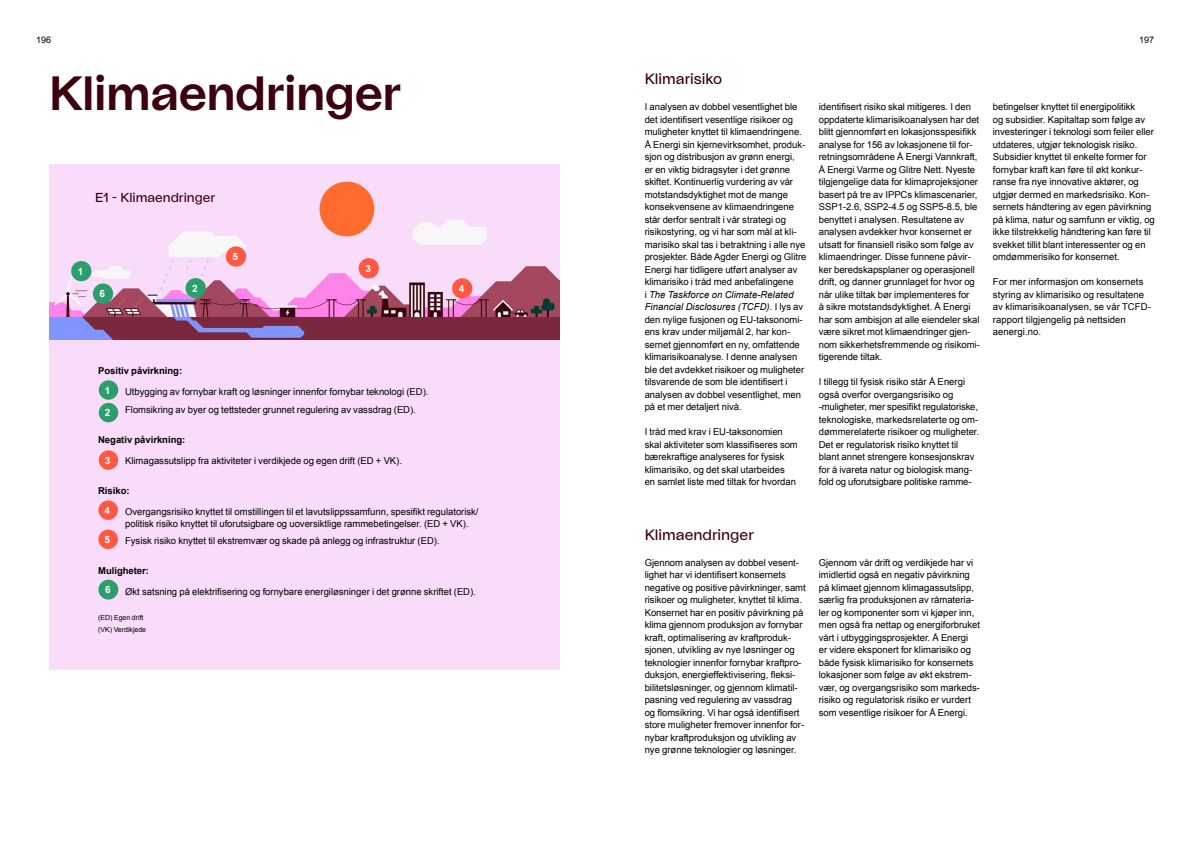
<style>
.page{position:relative;width:1191px;height:842px;background:#fff}
.page>*{position:absolute;margin:0;border:0;box-sizing:border-box;transform-origin:0 0}
.t1{font:500 48px "Energi Grotesk";letter-spacing:-.01em;color:#3c000f}
.t2{font:15px "Energi Grotesk";color:#3c000f}
.t3{font:13px "Energi Grotesk";color:#3c000f}
.t4{font:700 10px "Arial";color:#fff}
.t5{font:9.5px/12.5px "Arial";letter-spacing:-.005em;color:#000}
.t6{font:700 9.5px "Arial";letter-spacing:-.005em;color:#000}
.t7{font:9px "Arial";color:#000}
.t8{font:7px/12px "Arial";letter-spacing:-.005em;color:#000}
.s1{font-style:italic}
</style>
<div class="page">
<img style="left:49px;top:164px;width:510px;height:176px">
<div style="left:49px;top:340px;width:510px;height:330px;background:#f9dcf9"></div>
<div style="left:71px;top:261px;width:20px;height:20px;background:#2b9e6c;border-radius:50%"></div>
<div style="left:93px;top:283px;width:20px;height:21px;background:#2b9e6c;border-radius:50%"></div>
<div style="left:186px;top:278px;width:20px;height:20px;background:#2b9e6c;border-radius:50%"></div>
<div style="left:226px;top:246px;width:20px;height:21px;background:#ff5943;border-radius:50%"></div>
<div style="left:359px;top:258px;width:20px;height:20px;background:#ff5943;border-radius:50%"></div>
<div style="left:99px;top:380px;width:19px;height:20px;background:#2b9e6c;border-radius:50%"></div>
<div style="left:98px;top:580px;width:20px;height:20px;background:#2b9e6c;border-radius:50%"></div>
<div style="left:99px;top:403px;width:19px;height:19px;background:#2b9e6c;border-radius:50%"></div>
<div style="left:98px;top:530px;width:20px;height:19px;background:#ff5943;border-radius:50%"></div>
<div style="left:99px;top:450px;width:19px;height:20px;background:#ff5943;border-radius:50%"></div>
<div style="left:98px;top:500px;width:20px;height:20px;background:#ff5943;border-radius:50%"></div>
<div style="left:452px;top:278px;width:20px;height:20px;background:#ff5943;border-radius:50%"></div>
<p class="t7" style="left:36px;top:33px;width:17px">196</p>
<p class="t7" style="left:1139px;top:33px;width:17px">197</p>
<h1 class="t1" style="left:49px;top:62px;width:353px">Klimaendringer</h1>
<h2 class="t2" style="left:644px;top:69px;width:79px">Klimarisiko</h2>
<p class="t5" style="left:819px;top:101px;width:162px">identifisert risiko skal mitigeres. I den oppdaterte klimarisikoanalysen har det blitt gjennomført en lokasjonsspesifikk analyse for 156 av lokasjonene til for&shy;retningsområdene Å Energi Vannkraft, Å Energi Varme og Glitre Nett. Nyeste tilgjengelige data for klimaprojeksjoner basert på tre av IPPCs klimascenarier, SSP1-2.6, SSP2-4.5 og SSP5-8.5, ble benyttet i analysen. Resultatene av analysen avdekker hvor konsernet er utsatt for finansiell risiko som følge av klimaendringer. Disse funnene påvir&shy;ker beredskapsplaner og operasjonell drift, og danner grunnlaget for hvor og når ulike tiltak bør implementeres for<br>å sikre motstandsdyktighet. Å Energi har som ambisjon at alle eiendeler skal være sikret mot klimaendringer gjen&shy;nom sikkerhetsfremmende og risikomi&shy;tigerende tiltak.</p>
<p class="t5" style="left:819px;top:376px;width:162px">I tillegg til fysisk risiko står Å Energi også overfor overgangsrisiko og -muligheter, mer spesifikt regulatoriske, teknologiske, markedsrelaterte og om&shy;dømmerelaterte risikoer og muligheter.<br>Det er regulatorisk risiko knyttet til blant annet strengere konsesjonskrav for å ivareta natur og biologisk mang&shy;fold og uforutsigbare politiske ramme-</p>
<p class="t5" style="left:644px;top:101px;width:163px">I analysen av dobbel vesentlighet ble det identifisert vesentlige risikoer og muligheter knyttet til klimaendringene.<br>Å Energi sin kjernevirksomhet, produk&shy;sjon og distribusjon av grønn energi,<br>er en viktig bidragsyter i det grønne skiftet. Kontinuerlig vurdering av vår motstandsdyktighet mot de mange konsekvensene av klimaendringene står derfor sentralt i vår strategi og risikostyring, og vi har som mål at kli&shy;marisiko skal tas i betraktning i alle nye prosjekter. Både Agder Energi og Glitre Energi har tidligere utført analyser av klimarisiko i tråd med anbefalingene<br>i <span class="s1">The Taskforce on Climate-Related Financial Disclosures (TCFD)</span>. I lys av den nylige fusjonen og EU-taksonomi&shy;ens krav under miljømål 2, har kon&shy;sernet gjennomført en ny, omfattende klimarisikoanalyse. I denne analysen ble det avdekket risikoer og muligheter tilsvarende de som ble identifisert i analysen av dobbel vesentlighet, men på et mer detaljert nivå.</p>
<p class="t5" style="left:644px;top:426px;width:155px">I tråd med krav i EU-taksonomien skal aktiviteter som klassifiseres som bærekraftige analyseres for fysisk klimarisiko, og det skal utarbeides<br>en samlet liste med tiltak for hvordan</p>
<p class="t5" style="left:993px;top:101px;width:163px">betingelser knyttet til energipolitikk<br>og subsidier. Kapitaltap som følge av investeringer i teknologi som feiler eller utdateres, utgjør teknologisk risiko.<br>Subsidier knyttet til enkelte former for fornybar kraft kan føre til økt konkur&shy;ranse fra nye innovative aktører, og utgjør dermed en markedsrisiko. Kon&shy;sernets håndtering av egen påvirkning på klima, natur og samfunn er viktig, og ikke tilstrekkelig håndtering kan føre til svekket tillit blant interessenter og en omdømmerisiko for konsernet.</p>
<p class="t5" style="left:993px;top:276px;width:159px">For mer informasjon om konsernets styring av klimarisiko og resultatene av klimarisikoanalysen, se vår TCFD&shy;rapport tilgjengelig på nettsiden aenergi.no.</p>
<h3 class="t3" style="left:95px;top:189px;width:121px">E1 - Klimaendringer</h3>
<p class="t4" style="left:233px;top:250px;width:7px">5</p>
<p class="t4" style="left:365px;top:262px;width:7px">3</p>
<p class="t4" style="left:78px;top:265px;width:7px">1</p>
<p class="t4" style="left:192px;top:282px;width:7px">2</p>
<p class="t4" style="left:459px;top:282px;width:7px">4</p>
<p class="t4" style="left:100px;top:287px;width:7px">6</p>
<p class="t6" style="left:98px;top:364px;width:86px">Positiv påvirkning:</p>
<p class="t5" style="left:125px;top:382px;width:305px;line-height:18px">Utbygging av fornybar kraft og løsninger innenfor fornybar teknologi (ED).<br>Flomsikring av byer og tettsteder grunnet regulering av vassdrag (ED).</p>
<p class="t6" style="left:98px;top:433px;width:89px">Negativ påvirkning:</p>
<p class="t5" style="left:125px;top:454px;width:278px">Klimagassutslipp fra aktiviteter i verdikjede og egen drift (ED + VK).</p>
<p class="t6" style="left:98px;top:484px;width:33px">Risiko:</p>
<p class="t5" style="left:125px;top:505px;width:355px">Overgangsrisiko knyttet til omstillingen til et lavutslippssamfunn, spesifikt regulatorisk/ politisk risiko knyttet til uforutsigbare og uoversiktlige rammebetingelser. (ED + VK).</p>
<p class="t5" style="left:125px;top:535px;width:316px">Fysisk risiko knyttet til ekstremvær og skade på anlegg og infrastruktur (ED).</p>
<p class="t6" style="left:98px;top:565px;width:52px">Muligheter:</p>
<p class="t5" style="left:125px;top:586px;width:352px">Økt satsning på elektrifisering og fornybare energiløsninger i det grønne skriftet (ED).</p>
<p class="t8" style="left:98px;top:612px;width:50px">(ED) Egen drift (VK) Verdikjede</p>
<p class="t4" style="left:105px;top:383px;width:7px">1</p>
<p class="t4" style="left:105px;top:406px;width:7px">2</p>
<p class="t4" style="left:105px;top:454px;width:7px">3</p>
<p class="t4" style="left:105px;top:504px;width:7px">4</p>
<h2 class="t2" style="left:644px;top:524px;width:111px">Klimaendringer</h2>
<p class="t4" style="left:105px;top:533px;width:7px">5</p>
<p class="t5" style="left:644px;top:556px;width:163px">Gjennom analysen av dobbel vesent&shy;lighet har vi identifisert konsernets negative og positive påvirkninger, samt risikoer og muligheter, knyttet til klima.<br>Konsernet har en positiv påvirkning på klima gjennom produksjon av fornybar kraft, optimalisering av kraftproduk&shy;sjonen, utvikling av nye løsninger og teknologier innenfor fornybar kraftpro&shy;duksjon, energieffektivisering, fleksi&shy;bilitetsløsninger, og gjennom klimatil&shy;pasning ved regulering av vassdrag<br>og flomsikring. Vi har også identifisert store muligheter fremover innenfor for&shy;nybar kraftproduksjon og utvikling av nye grønne teknologier og løsninger.</p>
<p class="t5" style="left:819px;top:556px;width:163px">Gjennom vår drift og verdikjede har vi imidlertid også en negativ påvirkning på klimaet gjennom klimagassutslipp, særlig fra produksjonen av råmateria&shy;ler og komponenter som vi kjøper inn, men også fra nettap og energiforbruket vårt i utbyggingsprosjekter. Å Energi<br>er videre eksponert for klimarisiko og både fysisk klimarisiko for konsernets lokasjoner som følge av økt ekstrem&shy;vær, og overgangsrisiko som markeds&shy;risiko og regulatorisk risiko er vurdert som vesentlige risikoer for Å Energi.</p>
<p class="t4" style="left:105px;top:583px;width:7px">6</p>
</div>
